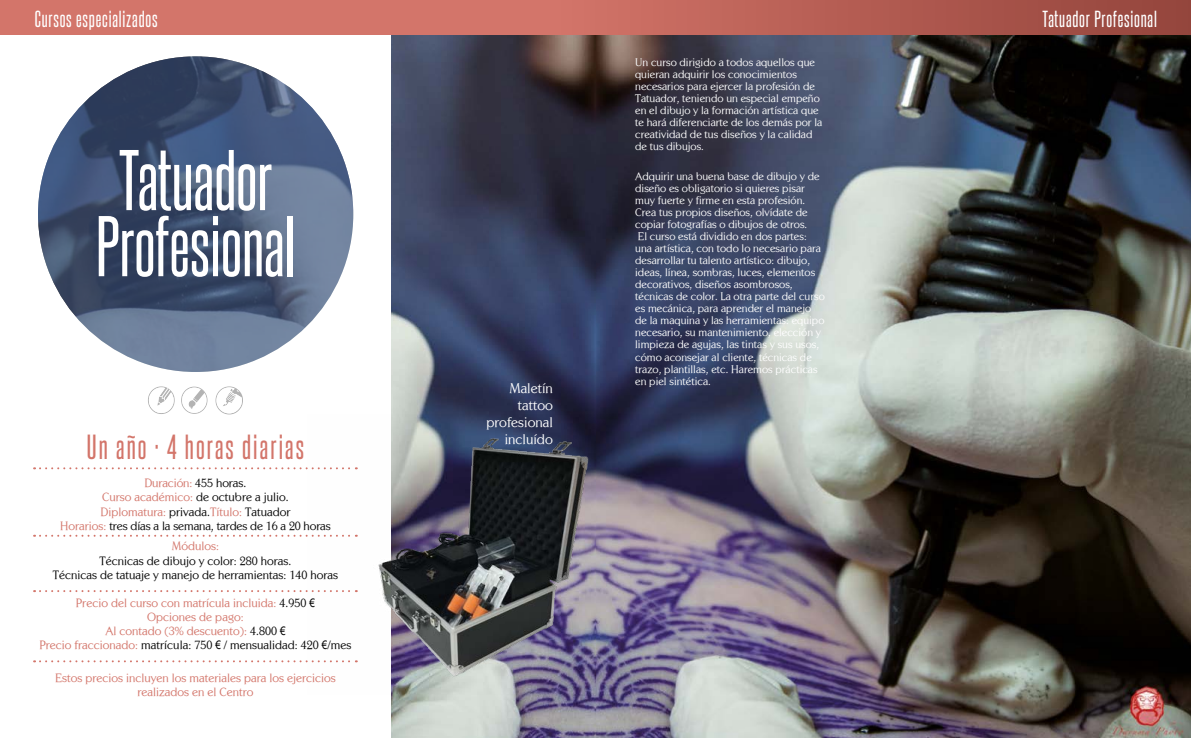
<style>
.page{position:relative;width:1191px;height:738px;background:#fff}
.page>*{position:absolute;margin:0;border:0;box-sizing:border-box;transform-origin:0 0}
.t1{font:73px/66px "Steelfish Rg";color:#fff;text-align:center}
.t2{font:30px "Steelfish Rg";letter-spacing:.07em;color:#d3756a}
.t3{font:20px "Steelfish Rg";letter-spacing:.04em;color:#fff}
.t4{font:14px/16.8px "Centabel";color:#fff;text-align:right}
.t5{font:12px/14px "Centabel";color:#d3756a;text-align:center}
.t6{font:12px/14.3px "Centabel";color:#000;text-align:center}
.t7{font:11px/12px "Centabel";color:#fff}
.s1{color:#d3756a}
.s2{color:#000}
.s3{font-family:"Arial Narrow";color:#000}
</style>
<div class="page">
<img style="left:596px;top:34px;width:595px;height:703px">
<img style="left:391px;top:34px;width:205px;height:703px">
<svg style="left:0;top:0;width:1191px;height:34px;background:#c1675d"></svg>
<svg style="left:38px;top:56px;width:315px;height:315px;background:#495a79"></svg>
<svg style="left:34px;top:534px;width:273px;height:2px"></svg>
<svg style="left:34px;top:467px;width:273px;height:2px"></svg>
<svg style="left:34px;top:590px;width:273px;height:1px"></svg>
<svg style="left:34px;top:660px;width:273px;height:1px"></svg>
<svg style="left:215px;top:386px;width:28px;height:28px"></svg>
<svg style="left:148px;top:386px;width:27px;height:28px"></svg>
<svg style="left:181px;top:386px;width:26px;height:27px"></svg>
<img style="left:307px;top:414px;width:373px;height:280px">
<h3 class="t3" style="left:35px;top:6px;width:124px">Cursos especializados</h3>
<h3 class="t3" style="left:1042px;top:6px;width:116px">Tatuador Profesional</h3>
<h1 class="t1" style="left:96px;top:145px;width:201px">Tatuador<br>Profesional</h1>
<h2 class="t2" style="left:87px;top:428px;width:219px">Un año · 4 horas diarias</h2>
<p class="t6" style="left:60px;top:475px;width:272px"><span class="s1">Duración:</span> 455 horas.<br><span class="s1">Curso académico:</span> de octubre a julio.<br><span class="s1">Diplomatura:</span> privada.<span class="s1">Título:</span> Tatuador<br><span class="s1">Horarios:</span> tres días a la semana, tardes de 16 a 20 horas</p>
<p class="t5" style="left:172px;top:538px;width:49px">Módulos:</p>
<p class="t6" style="left:53px;top:553px;width:287px">Técnicas de dibujo y color: 280 horas.<br>Técnicas de tatuaje y manejo de herramientas: 140 horas</p>
<p class="t5" style="left:40px;top:595px;width:313px">Precio del curso con matrícula incluida: <span class="s2">4.950</span> <span class="s3">€<br></span>Opciones de pago:<br>Al contado (3% descuento): <span class="s2">4.800</span> <span class="s3">€<br></span>Precio fraccionado: <span class="s2">matrícula: 750</span> <span class="s3">€</span> <span class="s2">/ mensualidad: 420</span> <span class="s3">€</span><span class="s2">/mes</span></p>
<p class="t5" style="left:55px;top:669px;width:282px;line-height:14.4px">Estos precios incluyen los materiales para los ejercicios realizados en el Centro</p>
<p class="t4" style="left:486px;top:379px;width:68px">Maletín tattoo profesional incluído</p>
<p class="t7" style="left:635px;top:56px;width:189px">Un curso dirigido a todos aquellos que quieran adquirir los conocimientos necesarios para ejercer la profesión de Tatuador, teniendo un especial empeño en el dibujo y la formación artística que te hará diferenciarte de los demás por la creatividad de tus diseños y la calidad de tus dibujos.</p>
<p class="t7" style="left:635px;top:170px;width:191px">Adquirir una buena base de dibujo y de diseño es obligatorio si quieres pisar muy fuerte y firme en esta profesión.<br>Crea tus propios diseños, olvídate de copiar fotografías o dibujos de otros.<br>El curso está dividido en dos partes:<br>una artística, con todo lo necesario para desarrollar tu talento artístico: dibujo, ideas, línea, sombras, luces, elementos decorativos, diseños asombrosos, técnicas de color. La otra parte del curso es mecánica, para aprender el manejo de la maquina y las herramientas: equipo necesario, su mantenimiento, elección y limpieza de agujas, las tintas y sus usos, cómo aconsejar al cliente, técnicas de trazo, plantillas, etc. Haremos prácticas en piel sintética.</p>
</div>
